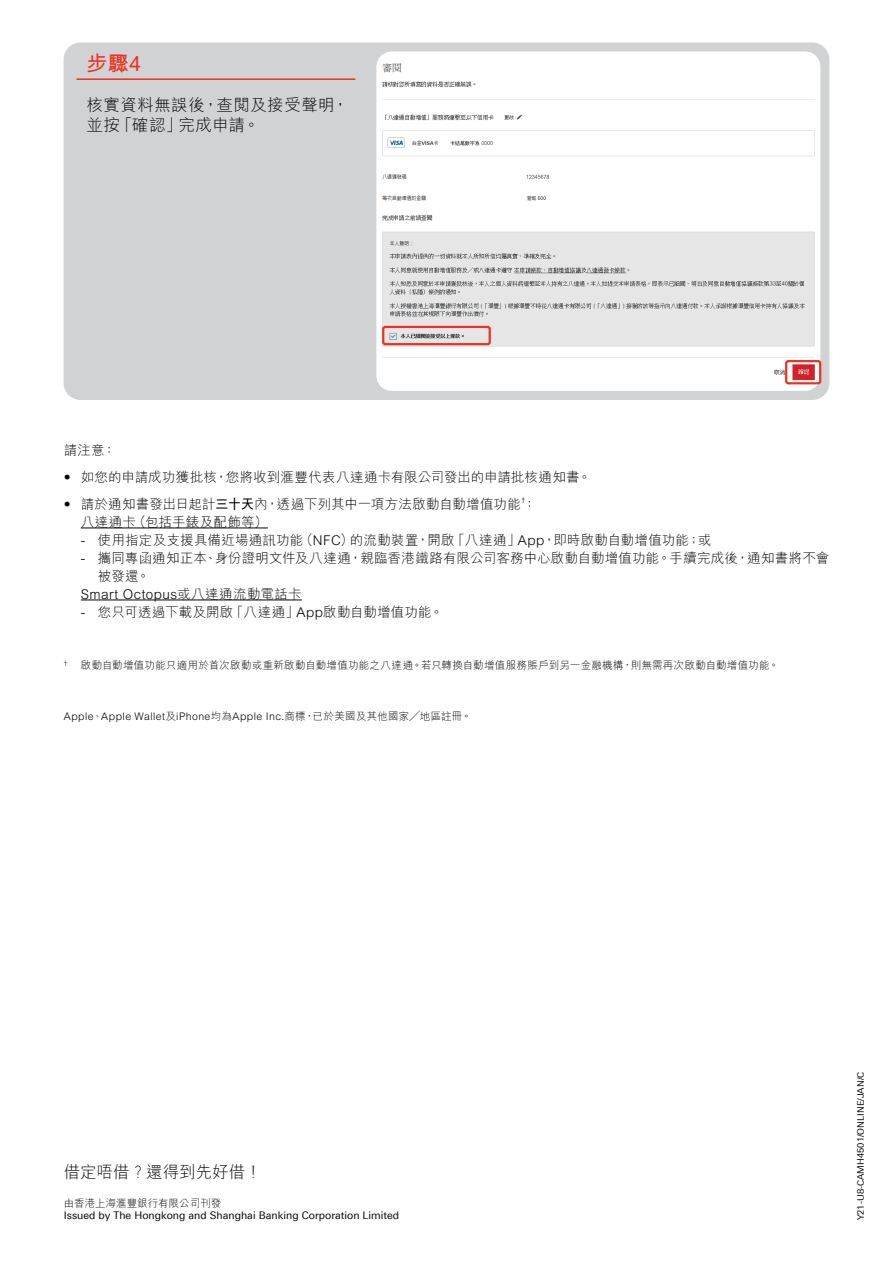
<style>
.page{position:relative;width:893px;height:1263px;background:#fff}
.page>*{position:absolute;margin:0;border:0;box-sizing:border-box;transform-origin:0 0}
.t1{font:700 21px "M Hei HK";color:#ef3122}
.t2{font:300 16.5px/19.8px "M Hei HK";letter-spacing:.02em;color:#030303}
.t3{font:300 16.5px "M Hei HK";color:#030303}
.t4{font:300 13.5px/18px "M Hei HK";letter-spacing:.02em;color:#030303}
.t5{font:300 10.5px "M Hei HK";letter-spacing:.03em;color:#030303}
.t6{font:10.5px "Univers Nextfor HSBCW01";color:#030303}
.t7{font:300 10.5px "M Hei HK";color:#030303}
.t8{font:9px "Univers Nextfor HSBCW01";color:#030303}
.t9{font:300 7.5px "Univers Nextfor HSBCW01";color:#030303}
.s1{font-family:"Univers Nextfor HSBCW01";font-weight:400}
.s2{font-weight:700}
</style>
<div class="page">
<hr style="left:81px;top:528px;width:187px;height:1px;background:#030303">
<hr style="left:81px;top:600px;width:221px;height:1px;background:#030303">
<div style="left:64px;top:42px;width:765px;height:358px;background:#d1d2d4;border-radius:17px"></div>
<hr style="left:76px;top:78px;width:279px;height:2px;background:#ef3122">
<img style="left:377px;top:52px;width:443px;height:333px">
<div style="left:377px;top:385px;width:443px;height:6px;background:#fff"></div>
<div style="left:382px;top:326px;width:109px;height:19px;border:2px solid #ef3122;border-radius:2px"></div>
<div style="left:785px;top:360px;width:36px;height:24px;border:2px solid #ef3122;border-radius:2px"></div>
<h1 class="t1" style="left:86px;top:48px;width:56px">步驟4</h1>
<p class="t2" style="left:86px;top:95px;width:264px">核實資料無誤後，查閱及接受聲明，並按「確認」完成申請。</p>
<p class="t4" style="left:64px;top:440px;width:54px">請注意：</p>
<p class="t4" style="left:64px;top:467px;width:529px"><span class="s1">•</span> 如您的申請成功獲批核，您將收到滙豐代表八達通卡有限公司發出的申請批核通知書。</p>
<p class="t4" style="left:81px;top:494px;width:457px;text-indent:-17px"><span class="s1">•</span> 請於通知書發出日起計<span class="s2">三十天</span>內，透過下列其中一項方法啟動自動增值功能<sup>†</sup>：八達通卡（包括手錶及配飾等）</p>
<p class="t4" style="left:81px;top:530px;width:632px">- 使用指定及支援具備近場通訊功能（NFC）的流動裝置，開啟「八達通」App，即時啟動自動增值功能；或</p>
<p class="t4" style="left:81px;top:548px;width:750px">- 攜同專函通知正本、身份證明文件及八達通，親臨香港鐵路有限公司客務中心啟動自動增值功能。手續完成後，通知書將不會</p>
<p class="t4" style="left:98px;top:566px;width:54px">被發還。</p>
<p class="t4" style="left:81px;top:584px;width:222px">Smart Octopus或八達通流動電話卡</p>
<p class="t4" style="left:81px;top:602px;width:364px">- 您只可透過下載及開啟「八達通」App啟動自動增值功能。</p>
<p class="t9" style="left:64px;top:659px;width:5px">†</p>
<p class="t5" style="left:81px;top:659px;width:700px">啟動自動增值功能只適用於首次啟動或重新啟動自動增值功能之八達通。若只轉換自動增值服務賬戶到另一金融機構，則無需再次啟動自動增值功能。</p>
<p class="t5" style="left:64px;top:710px;width:409px">Apple、Apple Wallet及iPhone均為Apple Inc.商標，已於美國及其他國家╱地區註冊。</p>
<p class="t3" style="left:64px;top:1163px;width:200px">借定唔借？還得到先好借！</p>
<p class="t7" style="left:64px;top:1197px;width:159px">由香港上海滙豐銀行有限公司刊發</p>
<p class="t6" style="left:64px;top:1209px;width:337px">Issued by The Hongkong and Shanghai Banking Corporation Limited</p>
<p class="t8" style="left:855px;top:1220px;width:150px;rotate:-90deg">Y21-U8-CAMH4501/ONLINE/JAN/C</p>
</div>
